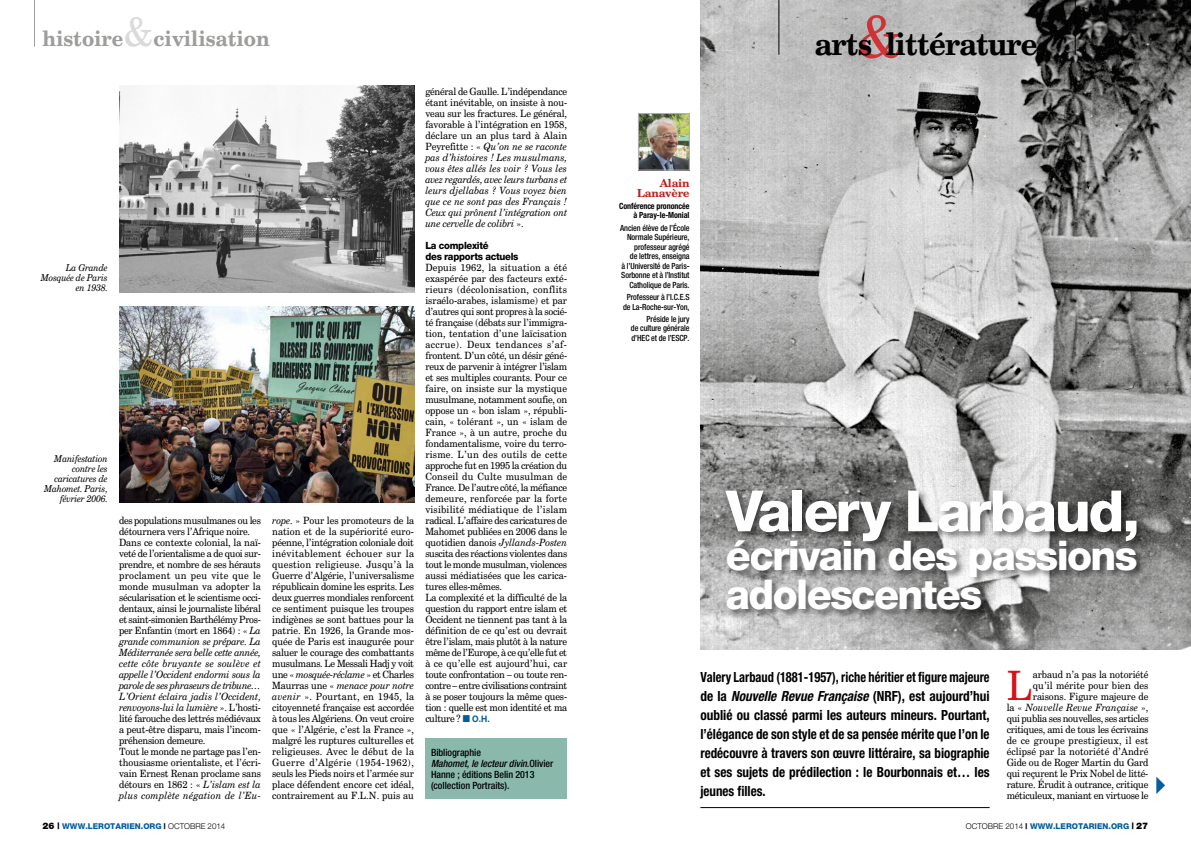
<style>
.page{position:relative;width:1191px;height:842px;background:#fff}
.page>*{position:absolute;margin:0;border:0;box-sizing:border-box;transform-origin:0 0}
.t1{font:57.3px "Century Schoolbook BT";color:#d61217}
.t2{font:800 57px "Helvetica Neue";letter-spacing:-.04em;color:#fff}
.t3{font:800 41px/39px "Helvetica Neue";letter-spacing:-.04em;color:#fff}
.t4{font:40.5px "Century Schoolbook BT";color:#d61217;scale:.95 1}
.t5{font:700 30.8px "Century Schoolbook BT";letter-spacing:-.03em;color:#000;scale:.95 1}
.t6{font:700 21.1px "Century Schoolbook BT";color:#9d9d9c;scale:.95 1}
.t7{font:700 condensed 14px/19px "Helvetica Neue";color:#000;text-align:justify;scale:.89 1}
.t8{font:700 11px/10px "Century Schoolbook BT";letter-spacing:-.015em;color:#bd1d1d;text-align:right}
.t9{font:10px/11px "Century Schoolbook BT";letter-spacing:-.02em;color:#000;scale:.95 1}
.t10{font:italic 10px/11px "Century Schoolbook BT";letter-spacing:-.015em;color:#000;text-align:justify;scale:.95 1}
.t11{font:500 condensed 10px/11px "Helvetica Neue";letter-spacing:-.005em;color:#000}
.t12{font:800 10px/11px "Helvetica Neue";letter-spacing:-.025em;color:#000;scale:.95 1}
.t13{font:italic 9.5px/10px "Century Schoolbook BT";letter-spacing:-.02em;color:#000;text-align:right;scale:.93 1}
.t14{font:500 condensed 8.5px/9.5px "Helvetica Neue";letter-spacing:-.01em;color:#000;text-align:right;scale:.95 1}
.t15{font:700 condensed 8.5px/9.5px "Helvetica Neue";letter-spacing:-.01em;color:#000;text-align:right;scale:.95 1}
.t16{font:800 8px "Helvetica Neue";color:#005d9f}
.s1{font-weight:400;font-size:39.2px;color:#dadada}
.s2{font-style:italic}
.s3{font-style:normal}
.s4{color:#005d9f}
.s5{font-family:"Helvetica Neue";font-weight:700;font-size:9px;color:#005d9f}
.s6{font-weight:900;font-size:9px;color:#000}
.s7{font-size:9px;color:#000}
.s8{color:#000}
.s9{font-weight:300;color:#000}
</style>
<div class="page">
<hr style="left:34px;top:0;width:1px;height:47px;background:#9d9d9c">
<img style="left:119px;top:307px;width:295px;height:195px">
<img style="left:119px;top:85px;width:295px;height:207px">
<img style="left:640px;top:115px;width:47px;height:53px">
<div style="left:638px;top:113px;width:51px;height:57px;border:1px solid #b3b2b2"></div>
<img style="left:701px;top:0;width:490px;height:649px">
<hr style="left:700px;top:807px;width:289px;height:1px;background:#000">
<div style="left:724px;top:489px;width:421px;height:131px;background:#000;opacity:.5"></div>
<hr style="left:1074px;top:0;width:1px;height:55px;background:#000">
<hr style="left:778px;top:0;width:1px;height:55px;background:#000">
<div style="left:425px;top:738px;width:142px;height:61px;background:#8ab9ab"></div>
<h3 class="t6" style="left:43px;top:26px;width:241px">histoire<span class="s1">&amp;</span>civilisation</h3>
<p class="t13" style="left:41px;top:263px;width:74px">La Grande<br>Mosquée de Paris en 1938.</p>
<p class="t13" style="left:44px;top:453px;width:70px">Manifestation contre les caricatures de<br>Mahomet. Paris, février 2006.</p>
<p class="t9" style="left:119px;top:515px;width:151px">des populations musulmanes ou les détournera vers l’Afrique noire.<br>Dans ce contexte colonial, la naï&shy;veté de l’orientalisme a de quoi sur&shy;prendre, et nombre de ses hérauts proclament un peu vite que le monde musulman va adopter la sécularisation et le scientisme occi&shy;dentaux, ainsi le journaliste libéral et saint-simonien Barthélémy Pros&shy;per Enfantin (mort en 1864) : « <span class="s2">La grande communion se prépare. La Méditerranée sera belle cette année, cette côte bruyante se soulève et appelle l’Occident endormi sous la parole de ses phraseurs de tribune… L’Orient éclaira jadis l’Occident, renvoyons-lui la lumière</span> ». L’hosti&shy;lité farouche des lettrés médiévaux a peut-être disparu, mais l’incom&shy;préhension demeure.<br>Tout le monde ne partage pas l’en&shy;thousiasme orientaliste, et l’écri&shy;vain Ernest Renan proclame sans détours en 1862 : « <span class="s2">L’islam est la plus complète négation de l’Eu-</span></p>
<p class="t9" style="left:272px;top:515px;width:151px;text-align:justify"><span class="s2">rope.</span> » Pour les promoteurs de la nation et de la supériorité euro&shy;péenne, l’intégration coloniale doit inévitablement échouer sur la question religieuse. Jusqu’à la Guerre d’Algérie, l’universalisme républicain domine les esprits. Les deux guerres mondiales renforcent ce sentiment puisque les troupes indigènes se sont battues pour la patrie. En 1926, la Grande mos&shy;quée de Paris est inaugurée pour saluer le courage des combattants musulmans. Le Messali Hadj y voit une « <span class="s2">mosquée-réclame</span> » et Charles Maurras une « <span class="s2">menace pour notre avenir</span> ». Pourtant, en 1945, la citoyenneté française est accordée à tous les Algériens. On veut croire que « l’Algérie, c’est la France », malgré les ruptures culturelles et religieuses. Avec le début de la Guerre d’Algérie (1954-1962), seuls les Pieds noirs et l’armée sur place défendent encore cet idéal, contrairement au F.L.N. puis au</p>
<p class="t10" style="left:425px;top:86px;width:151px"><span class="s3">général de Gaulle. L’indépendance étant inévitable, on insiste à nou&shy;veau sur les fractures. Le général, favorable à l’intégration en 1958, déclare un an plus tard à Alain Peyrefitte : «</span> Qu’on ne se raconte pas d’histoires ! Les musulmans, vous êtes allés les voir ? Vous les avez regardés, avec leurs turbans et leurs djellabas ? Vous voyez bien que ce ne sont pas des Français !<br>Ceux qui prônent l’intégration ont une cervelle de colibri <span class="s3">».</span></p>
<p class="t12" style="left:425px;top:240px;width:100px">La complexité<br>des rapports actuels</p>
<p class="t9" style="left:425px;top:262px;width:151px">Depuis 1962, la situation a été exaspérée par des facteurs exté&shy;rieurs (décolonisation, conflits israélo-arabes, islamisme) et par d’autres qui sont propres à la socié&shy;té française (débats sur l’immigra&shy;tion, tentation d’une laïcisation accrue). Deux tendances s’af&shy;frontent. D’un côté, un désir géné&shy;reux de parvenir à intégrer l’islam et ses multiples courants. Pour ce faire, on insiste sur la mystique musulmane, notamment soufie, on oppose un « bon islam », républi&shy;cain, « tolérant », un « islam de France », à un autre, proche du fondamentalisme, voire du terro&shy;risme. L’un des outils de cette approche fut en 1995 la création du Conseil du Culte musulman de France. De l’autre côté, la méfiance demeure, renforcée par la forte visibilité médiatique de l’islam radical. L’affaire des caricatures de Mahomet publiées en 2006 dans le quotidien danois <span class="s2">Jyllands-Posten </span>suscita des réactions violentes dans tout le monde musulman, violences aussi médiatisées que les carica&shy;tures elles-mêmes.<br>La complexité et la difficulté de la question du rapport entre islam et Occident ne tiennent pas tant à la définition de ce qu’est ou devrait être l’islam, mais plutôt à la nature même de l’Europe, à ce qu’elle fut et à ce qu’elle est aujourd’hui, car toute confrontation – ou toute ren&shy;contre – entre civilisations contraint à se poser toujours la même ques&shy;tion : quelle est mon identité et ma culture ? <span class="s4">■</span> <span class="s5">O.H.</span></p>
<p class="t11" style="left:431px;top:747px;width:124px">Bibliographie<br><span class="s2">Mahomet, le lecteur divin.</span>Olivier<br>Hanne ; éditions Belin 2013 (collection Portraits).</p>
<p class="t8" style="left:637px;top:177px;width:54px">Alain<br>Lanavère</p>
<p class="t15" style="left:619px;top:201px;width:76px">Conférence prononcée à Paray-le-Monial</p>
<p class="t14" style="left:620px;top:223px;width:75px">Ancien élève de l’École<br>Normale Supérieure, professeur agrégé<br>de lettres, enseigna<br>à l’Université de Paris-<br>Sorbonne et à l’Institut<br>Catholique de Paris.</p>
<p class="t14" style="left:623px;top:292px;width:71px;text-align:center">Professeur à l’I.C.E.S de La-Roche-sur-Yon,</p>
<p class="t14" style="left:631px;top:314px;width:63px;text-align:justify;text-indent:16px">Préside le jury de culture générale d’HEC et de l’ESCP.</p>
<h1 class="t1" style="left:856px;top:2px;width:48px">&amp;</h1>
<h3 class="t5" style="left:814px;top:24px;width:236px">arts littérature</h3>
<h2 class="t2" style="left:726px;top:477px;width:416px">Valery Larbaud,</h2>
<h3 class="t3" style="left:726px;top:536px;width:413px">écrivain des passions adolescentes</h3>
<p class="t7" style="left:700px;top:667px;width:326px">Valery Larbaud (1881-1957), riche héritier et figure majeure de la <span class="s2">Nouvelle Revue Française</span> (NRF), est aujourd’hui oublié ou classé parmi les auteurs mineurs. Pourtant, l’élégance de son style et de sa pensée mérite que l’on le redécouvre à travers son œuvre littéraire, sa biographie et ses sujets de prédilection : le Bourbonnais et… les jeunes filles.</p>
<p class="t9" style="left:1006px;top:669px;width:151px;text-align:right">arbaud n’a pas la notoriété<br>qu’il mérite pour bien des raisons. Figure majeure de<br>la « <span class="s2">Nouvelle Revue Française</span> », qui publia ses nouvelles, ses articles critiques, ami de tous les écrivains de ce groupe prestigieux, il est éclipsé par la notoriété d’André<br>Gide ou de Roger Martin du Gard qui reçurent le Prix Nobel de litté&shy;rature. Érudit à outrance, critique méticuleux, maniant en virtuose le</p>
<h3 class="t4" style="left:1006px;top:661px;width:28px">L</h3>
<p class="t16" style="left:43px;top:821px;width:184px"><span class="s6">26</span> <span class="s7">|</span> WWW.LEROTARIEN.ORG <span class="s8">|</span> <span class="s9">OCTOBRE 2014</span></p>
<p class="t16" style="left:966px;top:821px;width:184px"><span class="s9">OCTOBRE 2014</span> <span class="s8">|</span> WWW.LEROTARIEN.ORG <span class="s7">|</span> <span class="s6">27</span></p>
</div>
